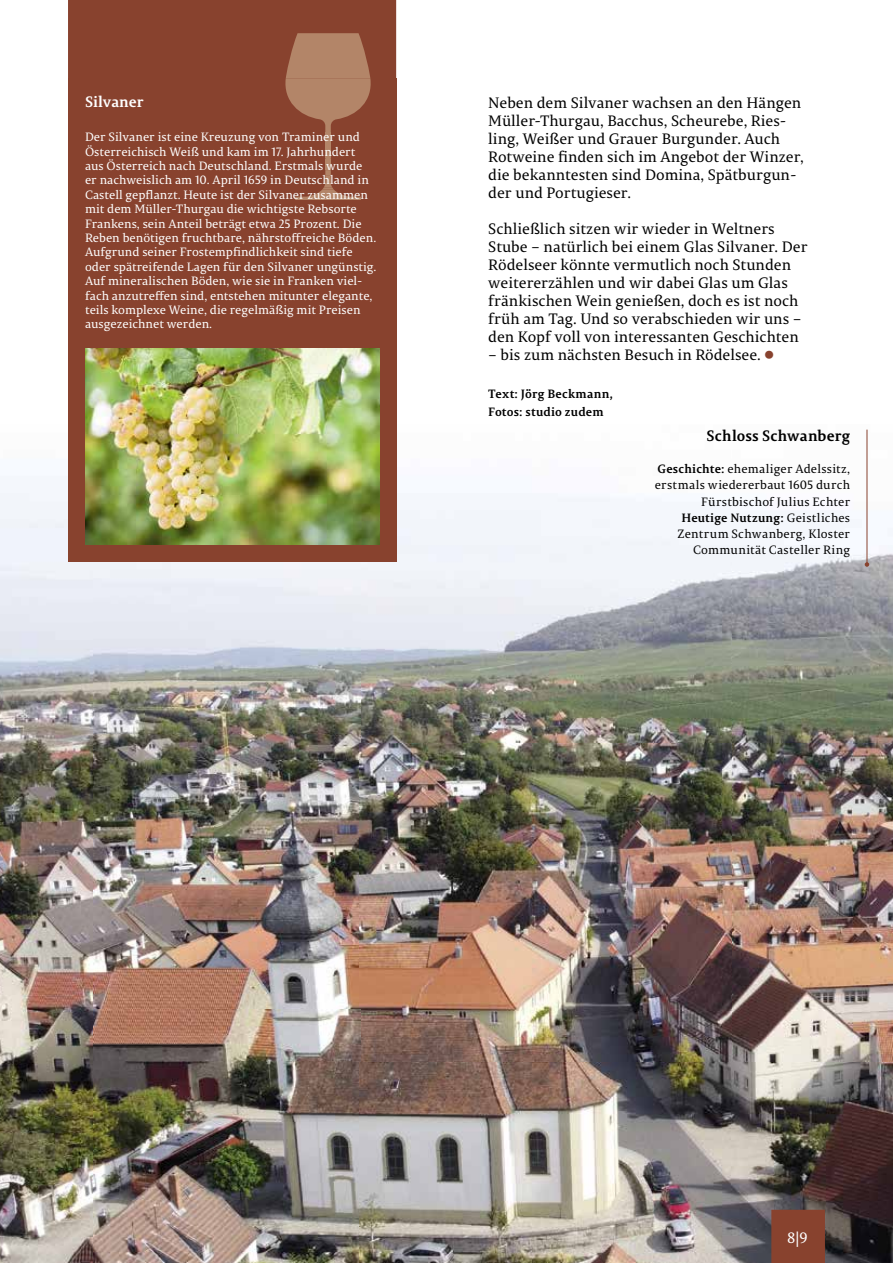
<style>
.page{position:relative;width:893px;height:1263px;background:#fff}
.page>*{position:absolute;margin:0;border:0;box-sizing:border-box;transform-origin:0 0}
.t1{font:15px/18px "Permian Serif Typeface";color:#000}
.t2{font:700 15px "Permian Serif Typeface";letter-spacing:.01em;color:#000}
.t3{font:700 15px "Permian Serif Typeface";color:#fff}
.t4{font:15px "Permian Serif Typeface";color:#fff}
.t5{font:12px/14.4px "Permian Serif Typeface";color:#fff}
.t6{font:12px/16.2px "Permian Serif Typeface";letter-spacing:.02em;color:#000;text-align:right}
.t7{font:700 12px/18px "Permian Serif Typeface";letter-spacing:.02em;color:#000}
.s1{color:#88422e}
.s2{font-weight:700}
</style>
<div class="page">
<img style="left:0;top:476px;width:68px;height:787px">
<img style="left:825px;top:429px;width:68px;height:834px">
<img style="left:68px;top:0;width:757px;height:1263px">
<svg style="left:283px;top:33px;width:90px;height:167px;background:#9c6149"></svg>
<hr style="left:867px;top:430px;width:1px;height:133px;background:#88422e">
<svg style="left:865px;top:562px;width:4px;height:5px"></svg>
<p class="t3" style="left:85px;top:89px;width:60px">Silvaner</p>
<p class="t5" style="left:85px;top:129px;width:293px">Der Silvaner ist eine Kreuzung von Traminer und Österreichisch Weiß und kam im 17. Jahrh dert aus Österreich nach Deutschland. Erstmals wurde er nachweislich am 10. April 1659 in Deutschland in Castell gepflanzt. Heute ist der Silvaner zusammen mit dem Müller-Thurgau die wichtigste Rebsorte Frankens, sein Anteil beträgt etwa 25 Prozent. Die Reben benötigen fruchtbare, nährstoffreiche Böden.<br>Aufgrund seiner Frostempfindlichkeit sind tiefe oder spätreifende Lagen für den Silvaner ungünstig.<br>Auf mineralischen Böden, wie sie in Franken viel&shy;fach anzutreffen sind, entstehen mitunter elegante, teils komplexe Weine, die regelmäßig mit Preisen ausgezeichnet werden.</p>
<p class="t5" style="left:317px;top:143px;width:17px">un</p>
<p class="t1" style="left:488px;top:93px;width:317px">Neben dem Silvaner wachsen an den Hängen Müller-Thurgau, Bacchus, Scheurebe, Ries&shy;ling, Weißer und Grauer Burgunder. Auch Rotweine finden sich im Angebot der Winzer, die bekanntesten sind Domina, Spätburgun&shy;der und Portugieser.</p>
<p class="t1" style="left:488px;top:219px;width:321px">Schließlich sitzen wir wieder in Weltners Stube – natürlich bei einem Glas Silvaner. Der Rödelseer könnte vermutlich noch Stunden weitererzählen und wir dabei Glas um Glas fränkischen Wein genießen, doch es ist noch früh am Tag. Und so verabschieden wir uns – den Kopf voll von interessanten Geschichten</p>
<p class="t1" style="left:488px;top:345px;width:287px">– bis zum nächsten Besuch in Rödelsee. <span class="s1">●</span></p>
<p class="t7" style="left:488px;top:384px;width:126px">Text: Jörg Beckmann,<br>Fotos: studio zudem</p>
<p class="t2" style="left:707px;top:423px;width:145px">Schloss Schwanberg</p>
<p class="t6" style="left:655px;top:460px;width:197px"><span class="s2">Geschichte:</span> ehemaliger Adelssitz, erstmals wiedererbaut 1605 durch<br>Fürstbischof Julius Echter<br><span class="s2">Heutige Nutzung:</span> Geistliches<br>Zentrum Schwanberg, Kloster<br>Communität Casteller Ring</p>
<p class="t4" style="left:787px;top:1225px;width:22px">8|9</p>
</div>
